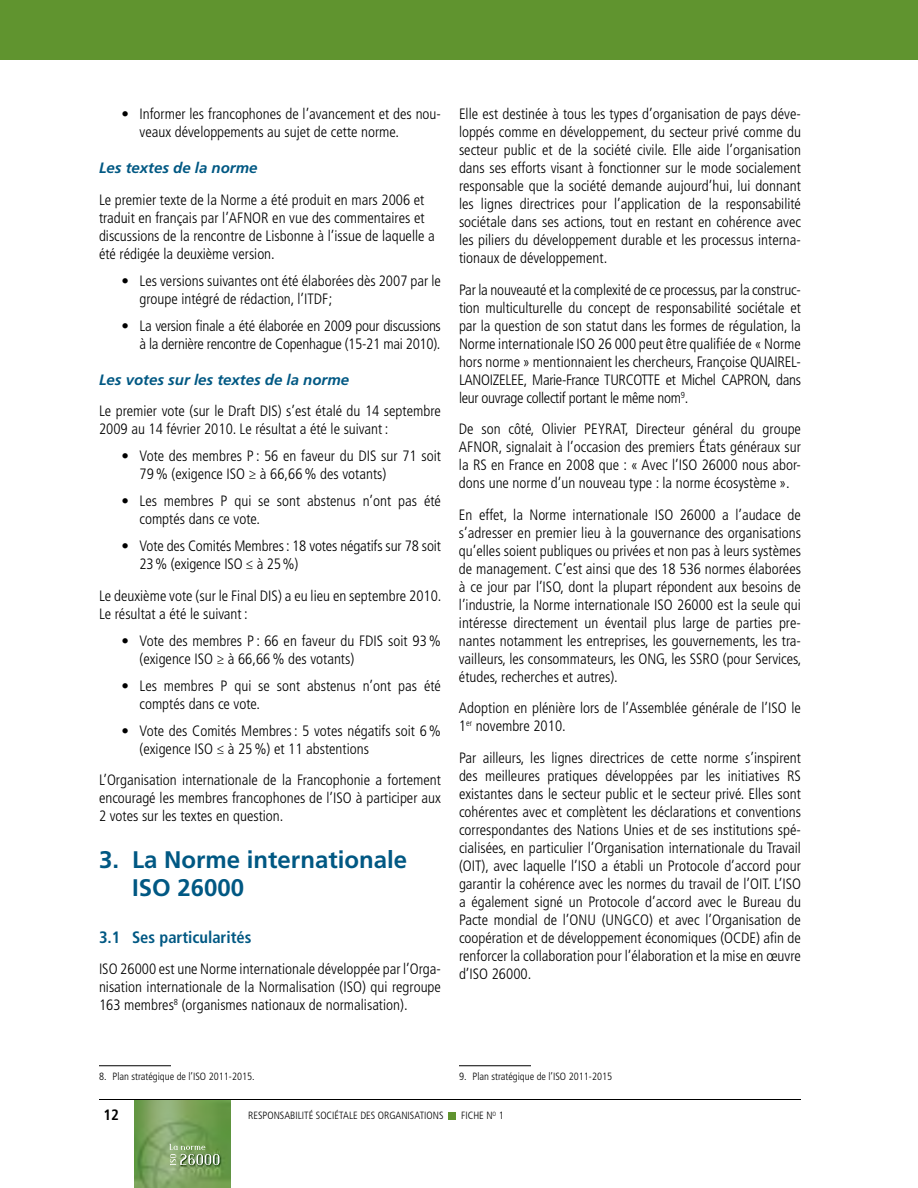
<style>
.page{position:relative;width:918px;height:1188px;background:#fff}
.page>*{position:absolute;margin:0;border:0;box-sizing:border-box;transform-origin:0 0}
.t1{font:700 24px/28.5px "Frutiger LT Std";color:#005883}
.t2{font:700 condensed 16.5px "Frutiger LT Std";color:#005883}
.t3{font:300 condensed 15px/18px "Frutiger LT Std";color:#000}
.t4{font:300 condensed 15px/18px "Frutiger LT Std";letter-spacing:-.02em;color:#000;text-align:right}
.t5{font:italic 700 15px "Frutiger LT Std";color:#005883}
.t6{font:700 condensed 15px "Frutiger LT Std";color:#000}
.t7{font:300 condensed 10.5px "Frutiger LT Std";color:#000}
</style>
<div class="page">
<img style="left:134px;top:1100px;width:96px;height:88px">
<img style="left:169px;top:1144px;width:36px;height:6px">
<svg style="left:170px;top:1154px;width:6px;height:11px"></svg>
<img style="left:180px;top:1154px;width:40px;height:11px">
<div style="left:449px;top:1112px;width:7px;height:7px;background:#60942f"></div>
<div style="left:0;top:0;width:918px;height:60px;background:#60942f"></div>
<hr style="left:99px;top:1099px;width:702px;height:1px;background:#000">
<hr style="left:99px;top:1065px;width:72px;height:1px;background:#000">
<hr style="left:459px;top:1065px;width:72px;height:1px;background:#000">
<p class="t3" style="left:140px;top:105px;width:303px;text-indent:-18px">• Informer les francophones de l’avancement et des nou&shy;veaux développements au sujet de cette norme.</p>
<p class="t5" style="left:99px;top:159px;width:160px">Les textes de la norme</p>
<p class="t3" style="left:99px;top:191px;width:337px">Le premier texte de la Norme a été produit en mars 2006 et traduit en français par l’AFNOR en vue des commentaires et discussions de la rencontre de Lisbonne à l’issue de laquelle a été rédigée la deuxième version.</p>
<p class="t3" style="left:140px;top:272px;width:303px;text-indent:-18px">• Les versions suivantes ont été élaborées dès 2007 par le groupe intégré de rédaction, l’ITDF;</p>
<p class="t4" style="left:122px;top:317px;width:321px">• La version finale a été élaborée en 2009 pour discussions à la dernière rencontre de Copenhague (15-21 mai 2010).</p>
<p class="t5" style="left:99px;top:371px;width:252px">Les votes sur les textes de la norme</p>
<p class="t3" style="left:99px;top:402px;width:343px">Le premier vote (sur le Draft DIS) s’est étalé du 14 septembre<br>2009 au 14 février 2010. Le résultat a été le suivant :</p>
<p class="t3" style="left:140px;top:447px;width:303px;text-indent:-18px">• Vote des membres P : 56 en faveur du DIS sur 71 soit<br>79% (exigence ISO ≥ à 66,66% des votants)</p>
<p class="t3" style="left:140px;top:492px;width:303px;text-indent:-18px">• Les membres P qui se sont abstenus n’ont pas été comptés dans ce vote.</p>
<p class="t3" style="left:140px;top:537px;width:303px;text-indent:-18px">• Vote des Comités Membres : 18 votes négatifs sur 78 soit<br>23% (exigence ISO ≤ à 25%)</p>
<p class="t3" style="left:99px;top:587px;width:344px">Le deuxième vote (sur le Final DIS) a eu lieu en septembre 2010.<br>Le résultat a été le suivant :</p>
<p class="t3" style="left:140px;top:632px;width:303px;text-indent:-18px">• Vote des membres P : 66 en faveur du FDIS soit 93% (exigence ISO ≥ à 66,66% des votants)</p>
<p class="t3" style="left:140px;top:677px;width:303px;text-indent:-18px">• Les membres P qui se sont abstenus n’ont pas été comptés dans ce vote.</p>
<p class="t3" style="left:140px;top:722px;width:303px;text-indent:-18px">• Vote des Comités Membres : 5 votes négatifs soit 6% (exigence ISO ≤ à 25%) et 11 abstentions</p>
<p class="t3" style="left:99px;top:771px;width:343px;text-align:justify">L’Organisation internationale de la Francophonie a fortement encouragé les membres francophones de l’ISO à participer aux 2 votes sur les textes en question.</p>
<h1 class="t1" style="left:132px;top:845px;width:277px;text-indent:-33px">3. La Norme internationale<br>ISO</h1>
<h1 class="t1" style="left:177px;top:874px;width:68px">26000</h1>
<p class="t2" style="left:99px;top:927px;width:154px">3.1 Ses particularités</p>
<p class="t3" style="left:99px;top:960px;width:343px;text-align:justify">ISO 26000 est une Norme internationale développée par l’Orga&shy;nisation internationale de la Normalisation (ISO) qui regroupe 163 membres<sup>8</sup> (organismes nationaux de normalisation).</p>
<p class="t3" style="left:459px;top:105px;width:344px;text-align:justify">Elle est destinée à tous les types d’organisation de pays déve&shy;loppés comme en développement, du secteur privé comme du secteur public et de la société civile. Elle aide l’organisation dans ses efforts visant à fonctionner sur le mode socialement responsable que la société demande aujourd’hui, lui donnant les lignes directrices pour l’application de la responsabilité sociétale dans ses actions, tout en restant en cohérence avec les piliers du développement durable et les processus interna&shy;tionaux de développement.</p>
<p class="t3" style="left:459px;top:281px;width:344px;text-align:justify">Par la nouveauté et la complexité de ce processus, par la construc&shy;tion multiculturelle du concept de responsabilité sociétale et par la question de son statut dans les formes de régulation, la Norme internationale ISO 26 000 peut être qualifiée de « Norme hors norme » mentionnaient les chercheurs, Françoise QUAIREL-LANOIZELEE, Marie-France TURCOTTE et Michel CAPRON, dans leur ouvrage collectif portant le même nom<sup>9</sup>.</p>
<p class="t3" style="left:459px;top:420px;width:344px;text-align:justify">De son côté, Olivier PEYRAT, Directeur général du groupe AFNOR, signalait à l’occasion des premiers États généraux sur la RS en France en 2008 que : « Avec l’ISO 26000 nous abor&shy;dons une norme d’un nouveau type : la norme écosystème ».</p>
<p class="t3" style="left:459px;top:506px;width:344px;text-align:justify">En effet, la Norme internationale ISO 26000 a l’audace de s’adresser en premier lieu à la gouvernance des organisations qu’elles soient publiques ou privées et non pas à leurs systèmes de management. C’est ainsi que des 18 536 normes élaborées à ce jour par l’ISO, dont la plupart répondent aux besoins de l’industrie, la Norme internationale ISO 26000 est la seule qui intéresse directement un éventail plus large de parties pre&shy;nantes notamment les entreprises, les gouvernements, les tra&shy;vailleurs, les consommateurs, les ONG, les SSRO (pour Services, études, recherches et autres).</p>
<p class="t3" style="left:459px;top:699px;width:343px">Adoption en plénière lors de l’Assemblée générale de l’ISO le<br>1<sup>er</sup> novembre 2010.</p>
<p class="t3" style="left:459px;top:749px;width:344px;text-align:justify">Par ailleurs, les lignes directrices de cette norme s’inspirent des meilleures pratiques développées par les initiatives RS existantes dans le secteur public et le secteur privé. Elles sont cohérentes avec et complètent les déclarations et conventions correspondantes des Nations Unies et de ses institutions spé&shy;cialisées, en particulier l’Organisation internationale du Travail (OIT), avec laquelle l’ISO a établi un Protocole d’accord pour garantir la cohérence avec les normes du travail de l’OIT. L’ISO a également signé un Protocole d’accord avec le Bureau du Pacte mondial de l’ONU (UNGCO) et avec l’Organisation de coopération et de développement économiques (OCDE) afin de renforcer la collaboration pour l’élaboration et la mise en œuvre d’ISO 26000.</p>
<p class="t7" style="left:99px;top:1070px;width:157px">8. Plan stratégique de l’ISO 2011-2015.</p>
<p class="t7" style="left:459px;top:1070px;width:155px">9. Plan stratégique de l’ISO 2011-2015</p>
<p class="t6" style="left:104px;top:1106px;width:17px">12</p>
<p class="t7" style="left:248px;top:1110px;width:11px">Responsabilité</p>
<p class="t7" style="left:316px;top:1110px;width:6px">sociétale</p>
<p class="t7" style="left:360px;top:1110px;width:24px">des organisations</p>
<p class="t7" style="left:461px;top:1110px;width:10px">Fiche</p>
<p class="t7" style="left:486px;top:1110px;width:19px">N<sup>o</sup> 1</p>
</div>
